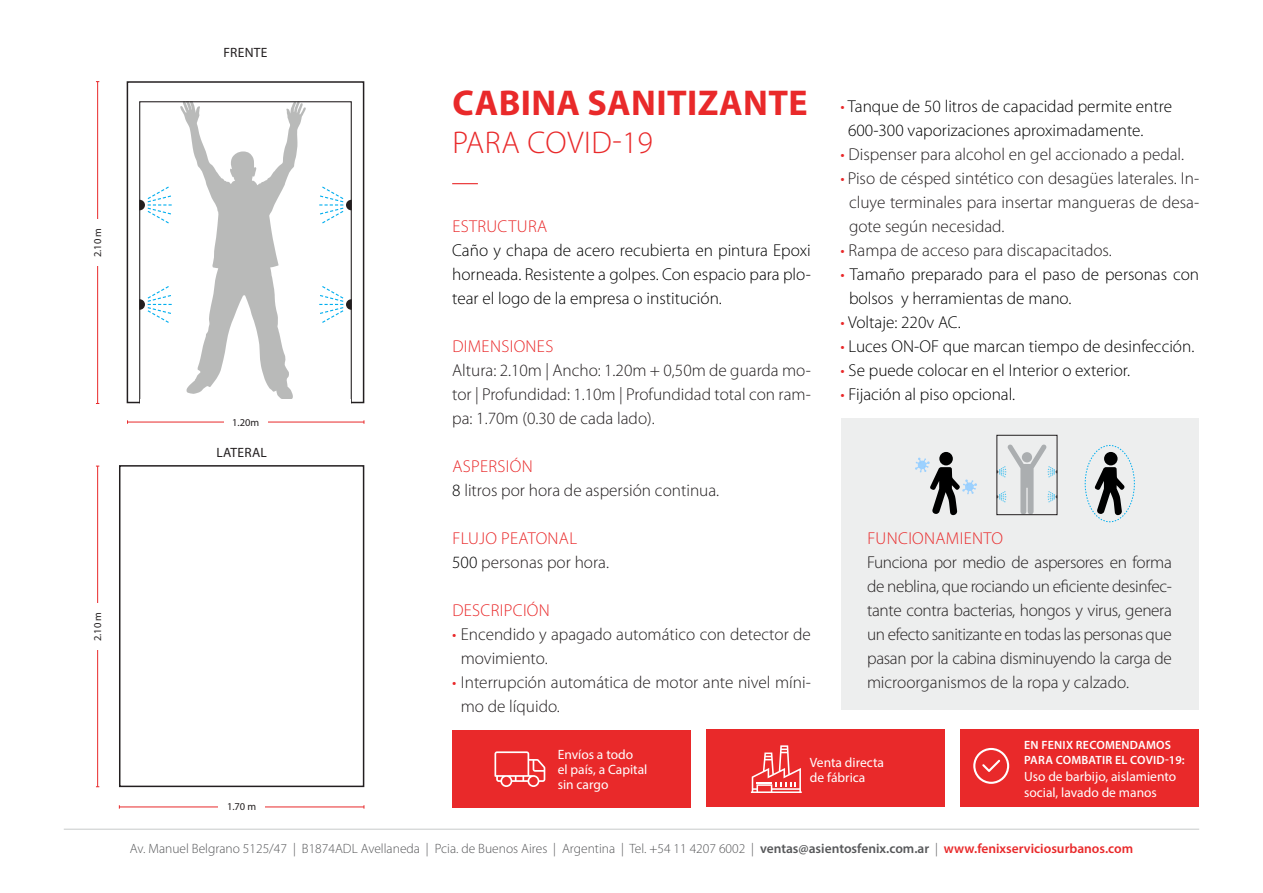
<style>
.page{position:relative;width:1263px;height:893px;background:#fff}
.page>*{position:absolute;margin:0;border:0;box-sizing:border-box;transform-origin:0 0}
.t1{font:700 36px "Myriad Pro";letter-spacing:.01em;color:#e9292a}
.t2{font:300 31.5px "Myriad Pro";letter-spacing:.02em;color:#e9292a}
.t3{font:300 17.25px/24px "Myriad Pro";color:#231f20;text-align:justify}
.t4{font:300 17.25px/24px "Myriad Pro";color:#000;text-align:justify}
.t5{font:300 17.25px "Myriad Pro";letter-spacing:.02em;color:#e9292a}
.t6{font:300 13.5px "Myriad Pro";color:#57585a}
.t7{font:13.5px/16.5px "Myriad Pro";color:#fff}
.t8{font:13.5px "Myriad Pro";letter-spacing:.02em;color:#231f20}
.t9{font:600 12px "Myriad Pro";letter-spacing:.02em;color:#fff}
.t10{font:10.5px "Myriad Pro";color:#231f20}
.s1{color:#000}
.s2{color:#e9292a}
.s3{font-weight:600}
.s4{font-weight:600;color:#e9292a}
</style>
<div class="page">
<div style="left:960px;top:729px;width:238px;height:77px;background:#e9292a"></div>
<svg style="left:452px;top:183px;width:26px;height:1px"></svg>
<hr style="left:128px;top:422px;width:236px;height:1px;background:#e9292a">
<div style="left:224px;top:418px;width:44px;height:8px;background:#fff"></div>
<hr style="left:97px;top:82px;width:1px;height:321px;background:#e9292a">
<div style="left:93px;top:219px;width:9px;height:47px;background:#fff"></div>
<div style="left:452px;top:730px;width:239px;height:78px;background:#e9292a"></div>
<div style="left:706px;top:729px;width:239px;height:77px;background:#e9292a"></div>
<svg style="left:494px;top:751px;width:51px;height:36px"></svg>
<svg style="left:751px;top:745px;width:51px;height:48px"></svg>
<hr style="left:64px;top:829px;width:1135px;height:1px;background:#ced0d0">
<div style="left:127px;top:81px;width:237px;height:322px;border:2px solid #231f20"></div>
<svg style="left:180px;top:103px;width:126px;height:296px"></svg>
<div style="left:139px;top:101px;width:213px;height:302px;border:1px solid #231f20"></div>
<div style="left:140px;top:399px;width:211px;height:8px;background:#fff"></div>
<hr style="left:97px;top:466px;width:1px;height:321px;background:#e9292a">
<div style="left:93px;top:603px;width:9px;height:47px;background:#fff"></div>
<hr style="left:119px;top:807px;width:245px;height:1px;background:#e9292a">
<div style="left:218px;top:802px;width:47px;height:9px;background:#fff"></div>
<div style="left:119px;top:465px;width:245px;height:322px;border:2px solid #231f20"></div>
<div style="left:840px;top:418px;width:358px;height:291px;background:#edeeee"></div>
<div style="left:939px;top:452px;width:14px;height:13px;background:#000;border-radius:50%"></div>
<svg style="left:915px;top:457px;width:62px;height:58px"></svg>
<svg style="left:1085px;top:445px;width:50px;height:77px"></svg>
<svg style="left:999px;top:444px;width:56px;height:69px"></svg>
<svg style="left:139px;top:185px;width:33px;height:39px"></svg>
<svg style="left:139px;top:285px;width:33px;height:39px"></svg>
<svg style="left:319px;top:185px;width:33px;height:39px"></svg>
<svg style="left:319px;top:285px;width:33px;height:39px"></svg>
<div style="left:997px;top:435px;width:60px;height:80px;border:1px solid #231f20"></div>
<svg style="left:973px;top:748px;width:36px;height:36px"></svg>
<p class="t10" style="left:91px;top:257px;width:31px;rotate:-90deg">2.10 m</p>
<p class="t10" style="left:91px;top:641px;width:31px;rotate:-90deg">2.10 m</p>
<p class="t8" style="left:223px;top:44px;width:46px">FRENTE</p>
<p class="t10" style="left:232px;top:416px;width:29px">1.20m</p>
<p class="t8" style="left:216px;top:444px;width:52px">LATERAL</p>
<p class="t10" style="left:227px;top:800px;width:31px">1.70 m</p>
<p class="t1" style="left:452px;top:80px;width:357px">CABINA SANITIZANTE</p>
<p class="t2" style="left:452px;top:124px;width:202px">PARA COVID-19</p>
<p class="t5" style="left:452px;top:216px;width:96px">ESTRUCTURA</p>
<p class="t4" style="left:452px;top:238px;width:360px">Caño y chapa de acero recubierta en pintura Epoxi horneada. Resistente a golpes. Con espacio para plo&shy;tear el logo de la empresa o institución.</p>
<p class="t5" style="left:452px;top:336px;width:102px">DIMENSIONES</p>
<p class="t3" style="left:452px;top:358px;width:360px">Altura: 2.10m | Ancho: 1.20m + 0,50m de guarda mo&shy;tor | Profundidad: 1.10m | Profundidad total con ram&shy;pa: 1.70m (0.30 de cada lado).</p>
<p class="t5" style="left:452px;top:456px;width:82px">ASPERSIÓN</p>
<p class="t3" style="left:452px;top:478px;width:269px"><span class="s1">8</span> litros por hora de aspersión continua.</p>
<p class="t5" style="left:452px;top:528px;width:126px">FLUJO PEATONAL</p>
<p class="t3" style="left:452px;top:550px;width:158px"><span class="s1">500</span> personas por hora.</p>
<p class="t5" style="left:452px;top:600px;width:99px">DESCRIPCIÓN</p>
<p class="t3" style="left:461px;top:622px;width:352px;text-indent:-9px"><span class="s2">•</span> Encendido y apagado automático con detector de movimiento.</p>
<p class="t3" style="left:461px;top:670px;width:352px;text-indent:-9px"><span class="s2">•</span> Interrupción automática de motor ante nivel míni&shy;mo de líquido.</p>
<p class="t4" style="left:840px;top:94px;width:333px"><span class="s2">•</span> Tanque de 50 litros de capacidad permite entre</p>
<p class="t4" style="left:848px;top:118px;width:297px">600-300 vaporizaciones aproximadamente.</p>
<p class="t3" style="left:840px;top:142px;width:345px"><span class="s2">•</span> Dispenser para alcohol en gel accionado a pedal.</p>
<p class="t3" style="left:849px;top:166px;width:352px;text-indent:-9px"><span class="s2">•</span> Piso de césped sintético con desagües laterales. In&shy;cluye terminales para insertar mangueras de desa&shy;gote según necesidad.</p>
<p class="t3" style="left:840px;top:238px;width:273px"><span class="s2">•</span> Rampa de acceso para discapacitados.</p>
<p class="t4" style="left:849px;top:262px;width:352px;text-indent:-9px"><span class="s2">•</span> Tamaño preparado para el paso de personas con bolsos y herramientas de mano.</p>
<p class="t4" style="left:840px;top:310px;width:122px"><span class="s2">•</span> Voltaje: 220v AC.</p>
<p class="t4" style="left:840px;top:334px;width:355px"><span class="s2">•</span> Luces ON-OF que marcan tiempo de desinfección.</p>
<p class="t4" style="left:840px;top:358px;width:291px"><span class="s2">•</span> Se puede colocar en el Interior o exterior.</p>
<p class="t4" style="left:840px;top:382px;width:176px"><span class="s2">•</span> Fijación al piso opcional.</p>
<p class="t5" style="left:867px;top:528px;width:137px">FUNCIONAMIENTO</p>
<p class="t3" style="left:867px;top:550px;width:306px">Funciona por medio de aspersores en forma de neblina, que rociando un eficiente desinfec&shy;tante contra bacterias, hongos y virus, genera un efecto sanitizante en todas las personas que pasan por la cabina disminuyendo la carga de microorganismos de la ropa y calzado.</p>
<p class="t7" style="left:558px;top:746px;width:77px">Envíos a todo</p>
<p class="t7" style="left:558px;top:761px;width:91px">el país, a Capital</p>
<p class="t7" style="left:558px;top:776px;width:52px">sin cargo</p>
<p class="t7" style="left:810px;top:754px;width:76px">Venta directa</p>
<p class="t7" style="left:810px;top:769px;width:57px">de fábrica</p>
<p class="t9" style="left:1024px;top:737px;width:148px">EN FENIX RECOMENDAMOS</p>
<p class="t9" style="left:1024px;top:752px;width:162px">PARA COMBATIR EL COVID-19:</p>
<p class="t7" style="left:1024px;top:768px;width:154px">Uso de barbijo, aislamiento social, lavado de manos</p>
<p class="t6" style="left:130px;top:840px;width:1005px">Av. Manuel Belgrano 5125/47 | B1874ADL Avellaneda | Pcia. de Buenos Aires | Argentina | Tel. +54 11 4207 6002 | <span class="s3">ventas@asientosfenix.com.ar</span> | <span class="s4">www.fenixserviciosurbanos.com</span></p>
</div>
